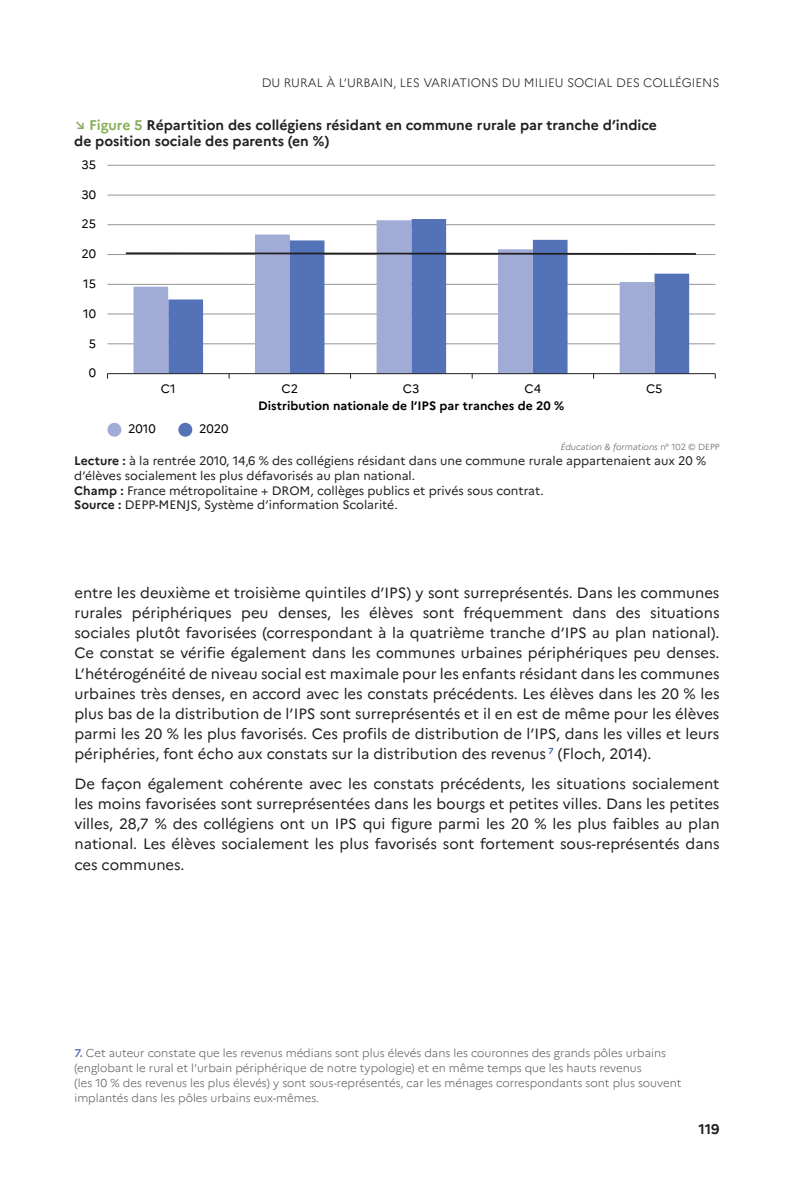
<style>
.page{position:relative;width:794px;height:1191px;background:#fff}
.page>*{position:absolute;margin:0;border:0;box-sizing:border-box;transform-origin:0 0}
.t1{font:14.88px/20.1px "Marianne";color:#231f20;text-align:justify}
.t2{font:700 14px/16.8px "Marianne";color:#231f20}
.t3{font:12.25px/14.7px "Marianne";color:#231f20}
.t4{font:300 12.25px "Marianne";color:#231f20}
.t5{font:700 12.25px "Marianne";letter-spacing:.005em;color:#000001}
.t6{font:12.25px "Marianne";color:#000001}
.t7{font:300 11.38px/14.9px "Marianne";color:#57585a}
.t8{font:italic 300 8.75px "Marianne";color:#57585a}
.s1{color:#89ae5c}
.s2{font-style:normal}
.s3{font-weight:700}
.s4{font-weight:700;color:#5f7abc}
</style>
<div class="page">
<hr style="left:107px;top:165px;width:608px;height:1px;background:#939598">
<hr style="left:107px;top:195px;width:608px;height:1px;background:#939598">
<hr style="left:107px;top:224px;width:608px;height:1px;background:#939598">
<hr style="left:107px;top:254px;width:608px;height:1px;background:#939598">
<hr style="left:107px;top:284px;width:608px;height:1px;background:#939598">
<hr style="left:107px;top:314px;width:608px;height:1px;background:#939598">
<hr style="left:107px;top:343px;width:608px;height:1px;background:#939598">
<svg style="left:133px;top:224px;width:35px;height:149px;fill:#a0abd6"></svg>
<svg style="left:168px;top:219px;width:521px;height:154px"></svg>
<hr style="left:107px;top:373px;width:608px;height:1px;background:#231f20">
<svg style="left:125px;top:251px;width:572px;height:5px"></svg>
<div style="left:107px;top:423px;width:14px;height:14px;background:#a0abd6;border-radius:50%"></div>
<div style="left:178px;top:423px;width:14px;height:14px;background:#5372b8;border-radius:50%"></div>
<p class="t4" style="left:262px;top:75px;width:459px">DU RURAL À L’URBAIN, LES VARIATIONS DU MILIEU SOCIAL DES COLLÉGIENS</p>
<p class="t2" style="left:74px;top:116px;width:584px"><span class="s1">↘ Figure 5</span> Répartition des collégiens résidant en commune rurale par tranche d’indice de position sociale des parents (en %)</p>
<p class="t6" style="left:81px;top:157px;width:16px">35</p>
<p class="t6" style="left:81px;top:187px;width:16px">30</p>
<p class="t6" style="left:81px;top:216px;width:16px">25</p>
<p class="t6" style="left:81px;top:246px;width:16px">20</p>
<p class="t6" style="left:83px;top:276px;width:14px">15</p>
<p class="t6" style="left:83px;top:306px;width:14px">10</p>
<p class="t6" style="left:89px;top:336px;width:9px">5</p>
<p class="t6" style="left:89px;top:365px;width:9px">0</p>
<p class="t6" style="left:161px;top:381px;width:16px">C1</p>
<p class="t6" style="left:281px;top:381px;width:18px">C2</p>
<p class="t6" style="left:403px;top:381px;width:18px">C3</p>
<p class="t6" style="left:524px;top:381px;width:18px">C4</p>
<p class="t6" style="left:646px;top:381px;width:18px">C5</p>
<p class="t5" style="left:258px;top:398px;width:308px">Distribution nationale de l’IPS par tranches de 20 %</p>
<p class="t6" style="left:128px;top:421px;width:29px">2010</p>
<p class="t6" style="left:199px;top:421px;width:31px">2020</p>
<p class="t8" style="left:561px;top:442px;width:160px">Éducation &amp; formations <span class="s2">n° 102 © DEPP</span></p>
<p class="t3" style="left:74px;top:453px;width:633px"><span class="s3">Lecture :</span> à la rentrée 2010, 14,6 % des collégiens résidant dans une commune rurale appartenaient aux 20 % d’élèves socialement les plus défavorisés au plan national.<br><span class="s3">Champ :</span> France métropolitaine + DROM, collèges publics et privés sous contrat.<br><span class="s3">Source :</span> DEPP-MENJS, Système d’information Scolarité.</p>
<p class="t1" style="left:74px;top:582px;width:646px">entre les deuxième et troisième quintiles d’IPS) y sont surreprésentés. Dans les communes rurales périphériques peu denses, les élèves sont fréquemment dans des situations sociales plutôt favorisées (correspondant à la quatrième tranche d’IPS au plan national).<br>Ce constat se vérifie également dans les communes urbaines périphériques peu denses.<br>L’hétérogénéité de niveau social est maximale pour les enfants résidant dans les communes urbaines très denses, en accord avec les constats précédents. Les élèves dans les 20 % les plus bas de la distribution de l’IPS sont surreprésentés et il en est de même pour les élèves parmi les 20 % les plus favorisés. Ces profils de distribution de l’IPS, dans les villes et leurs périphéries, font écho aux constats sur la distribution des revenus <sup>7</sup> (Floch, 2014).</p>
<p class="t1" style="left:74px;top:773px;width:646px">De façon également cohérente avec les constats précédents, les situations socialement les moins favorisées sont surreprésentées dans les bourgs et petites villes. Dans les petites villes, 28,7 % des collégiens ont un IPS qui figure parmi les 20 % les plus faibles au plan national. Les élèves socialement les plus favorisés sont fortement sous-représentés dans ces communes.</p>
<p class="t7" style="left:74px;top:1045px;width:608px"><span class="s4">7.</span> Cet auteur constate que les revenus médians sont plus élevés dans les couronnes des grands pôles urbains (englobant le rural et l’urbain périphérique de notre typologie) et en même temps que les hauts revenus<br>(les 10 % des revenus les plus élevés) y sont sous-représentés, car les ménages correspondants sont plus souvent implantés dans les pôles urbains eux-mêmes.</p>
<p class="t2" style="left:698px;top:1120px;width:22px">119</p>
</div>
